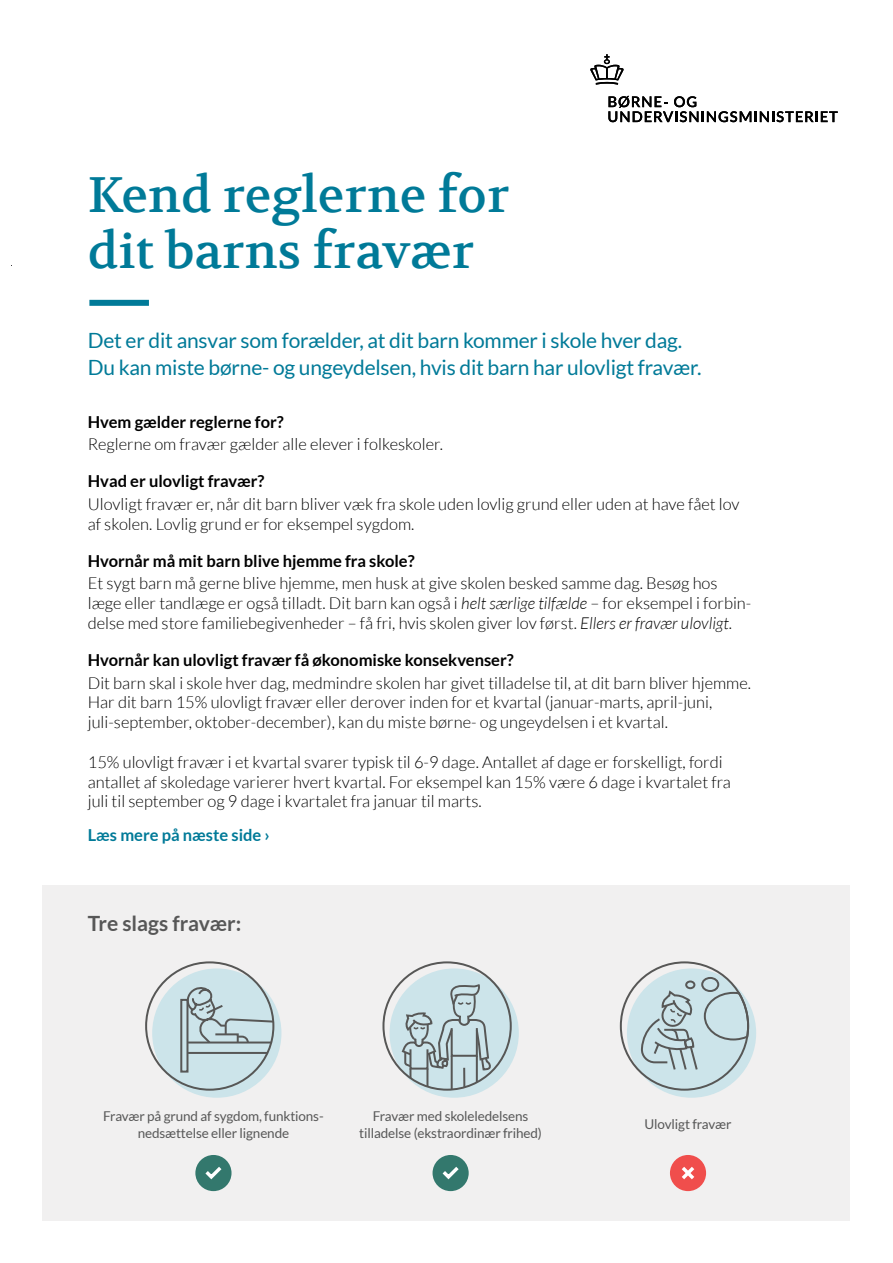
<style>
.page{position:relative;width:893px;height:1263px;background:#fff}
.page>*{position:absolute;margin:0;border:0;box-sizing:border-box;transform-origin:0 0}
.t1{font:49.5px/55.5px "Volkhov";color:#007a98}
.t2{font:21px/27px "Lato";letter-spacing:-.01em;color:#007a98}
.t3{font:700 21px "Lato";color:#575757}
.P1{font:300 16.5px/19.8px "Lato";color:#000}
.t4{font:700 16.5px "Lato";color:#000}
.t5{font:700 16.5px "Lato";color:#007a98}
.P_info{font:13.5px/16.2px "Lato";letter-spacing:-.01em;color:#575757;text-align:center}
.s1{font-style:italic}
</style>
<div class="page">
<div style="left:43px;top:885px;width:807px;height:335px;background:#f1f0f0"></div>
<div style="left:433px;top:1155px;width:36px;height:36px;background:#33786d;border-radius:50%"></div>
<svg style="left:442px;top:1166px;width:17px;height:14px"></svg>
<div style="left:195px;top:1155px;width:37px;height:36px;background:#33786d;border-radius:50%"></div>
<svg style="left:205px;top:1167px;width:17px;height:13px"></svg>
<div style="left:670px;top:1155px;width:36px;height:36px;background:#f04e4c;border-radius:50%"></div>
<svg style="left:681px;top:1167px;width:14px;height:13px"></svg>
<div style="left:89px;top:300px;width:60px;height:6px;background:#007a98"></div>
<div style="left:152px;top:968px;width:129px;height:130px;background:#cce4ea;border-radius:50%"></div>
<svg style="left:180px;top:987px;width:95px;height:86px"></svg>
<div style="left:390px;top:968px;width:129px;height:130px;background:#cce4ea;border-radius:50%"></div>
<svg style="left:400px;top:984px;width:91px;height:112px"></svg>
<div style="left:627px;top:968px;width:129px;height:130px;background:#cce4ea;border-radius:50%"></div>
<div style="left:685px;top:980px;width:10px;height:9px;border:2px solid #575756;border-radius:50%"></div>
<div style="left:701px;top:977px;width:18px;height:15px;border:2px solid #575756;border-radius:50%"></div>
<svg style="left:639px;top:989px;width:111px;height:83px"></svg>
<svg style="left:590px;top:54px;width:34px;height:31px"></svg>
<svg style="left:608px;top:96px;width:230px;height:26px"></svg>
<h1 class="t1" style="left:88px;top:168px;width:423px">Kend reglerne for dit barns fravær</h1>
<h2 class="t2" style="left:88px;top:327px;width:615px">Det er dit ansvar som forælder, at dit barn kommer i skole hver dag.<br>Du kan miste børne- og ungeydelsen, hvis dit barn har ulovligt fravær.</h2>
<h4 class="t4" style="left:88px;top:412px;width:197px">Hvem gælder reglerne for?</h4>
<p class="P1" style="left:88px;top:435px;width:357px">Reglerne om fravær gælder alle elever i folkeskoler.</p>
<h4 class="t4" style="left:88px;top:472px;width:178px">Hvad er ulovligt fravær?</h4>
<p class="P1" style="left:88px;top:494px;width:653px">Ulovligt fravær er, når dit barn bliver væk fra skole uden lovlig grund eller uden at have fået lov af skolen. Lovlig grund er for eksempel sygdom.</p>
<h4 class="t4" style="left:88px;top:551px;width:328px">Hvornår må mit barn blive hjemme fra skole?</h4>
<p class="P1" style="left:88px;top:574px;width:665px">Et sygt barn må gerne blive hjemme, men husk at give skolen besked samme dag. Besøg hos læge eller tandlæge er også tilladt. Dit barn kan også i <span class="s1">helt særlige tilfælde</span> – for eksempel i forbin&shy;delse med store familiebegivenheder – få fri, hvis skolen giver lov først. <span class="s1">Ellers er fravær ulovligt</span>.</p>
<h4 class="t4" style="left:88px;top:650px;width:427px">Hvornår kan ulovligt fravær få økonomiske konsekvenser?</h4>
<p class="P1" style="left:88px;top:673px;width:665px">Dit barn skal i skole hver dag, medmindre skolen har givet tilladelse til, at dit barn bliver hjemme.<br>Har dit barn 15% ulovligt fravær eller derover inden for et kvartal (januar-marts, april-juni, juli-september, oktober-december), kan du miste børne- og ungeydelsen i et kvartal.</p>
<p class="P1" style="left:88px;top:752px;width:645px">15% ulovligt fravær i et kvartal svarer typisk til 6-9 dage. Antallet af dage er forskelligt, fordi antallet af skoledage varierer hvert kvartal. For eksempel kan 15% være 6 dage i kvartalet fra juli til september og 9 dage i kvartalet fra januar til marts.</p>
<p class="t5" style="left:88px;top:825px;width:184px">Læs mere på næste side ›</p>
<h3 class="t3" style="left:88px;top:911px;width:155px">Tre slags fravær:</h3>
<p class="P_info" style="left:103px;top:1108px;width:222px">Fravær på grund af sygdom, funktions&shy;nedsættelse eller lignende</p>
<p class="P_info" style="left:359px;top:1108px;width:184px">Fravær med skoleledelsens tilladelse (ekstraordinær frihed)</p>
<p class="P_info" style="left:645px;top:1116px;width:88px">Ulovligt fravær</p>
</div>
